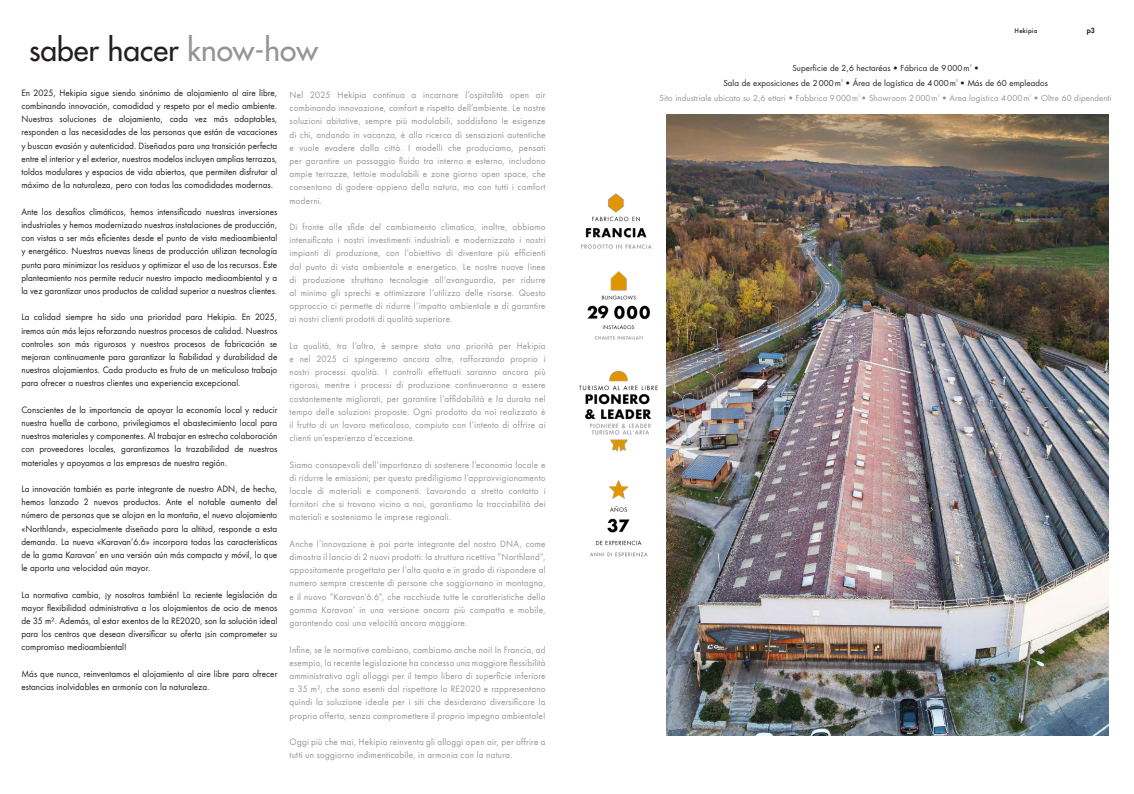
<style>
.page{position:relative;width:1134px;height:794px;background:#fff}
.page>*{position:absolute;margin:0;border:0;box-sizing:border-box;transform-origin:0 0}
.t1{font:500 30px "Futura Std";color:#231f20}
.t2{font:8.5px/13.2px "Futura ND Book";letter-spacing:.025em;color:#939598;text-align:justify;scale:.95 1}
.t3{font:8.5px/13.2px "Futura ND Book";color:#231f20;text-align:justify;scale:.95 1}
.t4{font:8px/15px "Futura Std";letter-spacing:.01em;color:#231f20;text-align:center}
.t5{font:7px "Futura T Medium";letter-spacing:.03em;color:#231f20}
.t6{font:800 7px "Futura Std";color:#231f20}
.s1{color:#939598}
</style>
<div class="page">
<img style="left:580px;top:193px;width:72px;height:56px">
<img style="left:666px;top:114px;width:442px;height:621px">
<img style="left:579px;top:370px;width:79px;height:82px">
<img style="left:587px;top:271px;width:64px;height:69px">
<img style="left:590px;top:480px;width:58px;height:77px">
<h1 class="t1" style="left:29px;top:31px;width:290px">saber hacer <span class="s1">know-how</span></h1>
<p class="t3" style="left:21px;top:86px;width:271px">En 2025, Hekipia sigue siendo sinónimo de alojamiento al aire libre, combinando innovación, comodidad y respeto por el medio ambiente.<br>Nuestras soluciones de alojamiento, cada vez más adaptables, responden a las necesidades de las personas que están de vacaciones y buscan evasión y autenticidad. Diseñados para una transición perfecta entre el interior y el exterior, nuestros modelos incluyen amplias terrazas, toldos modulares y espacios de vida abiertos, que permiten disfrutar al máximo de la naturaleza, pero con todas las comodidades modernas.</p>
<p class="t3" style="left:21px;top:205px;width:271px">Ante los desafíos climáticos, hemos intensificado nuestras inversiones industriales y hemos modernizado nuestras instalaciones de producción, con vistas a ser más eficientes desde el punto de vista medioambiental y energético. Nuestras nuevas líneas de producción utilizan tecnología punta para minimizar los residuos y optimizar el uso de los recursos. Este planteamiento nos permite reducir nuestro impacto medioambiental y a la vez garantizar unos productos de calidad superior a nuestros clientes.</p>
<p class="t3" style="left:21px;top:311px;width:271px">La calidad siempre ha sido una prioridad para Hekipia. En 2025, iremos aún más lejos reforzando nuestros procesos de calidad. Nuestros controles son más rigurosos y nuestros procesos de fabricación se mejoran continuamente para garantizar la fiabilidad y durabilidad de nuestros alojamientos. Cada producto es fruto de un meticuloso trabajo para ofrecer a nuestros clientes una experiencia excepcional.</p>
<p class="t3" style="left:21px;top:403px;width:271px">Conscientes de la importancia de apoyar la economía local y reducir nuestra huella de carbono, privilegiamos el abastecimiento local para nuestros materiales y componentes. Al trabajar en estrecha colaboración con proveedores locales, garantizamos la trazabilidad de nuestros materiales y apoyamos a las empresas de nuestra región.</p>
<p class="t3" style="left:21px;top:482px;width:271px">La innovación también es parte integrante de nuestro ADN, de hecho, hemos lanzado 2 nuevos productos. Ante el notable aumento del número de personas que se alojan en la montaña, el nuevo alojamiento «Northland», especialmente diseñado para la altitud, responde a esta demanda. La nueva «Karavan’6.6» incorpora todas las características de la gama Karavan’ en una versión aún más compacta y móvil, lo que le aporta una velocidad aún mayor.</p>
<p class="t3" style="left:21px;top:588px;width:271px">La normativa cambia, ¡y nosotros también! La reciente legislación da mayor flexibilidad administrativa a los alojamientos de ocio de menos de 35 m². Además, al estar exentos de la RE2020, son la solución ideal para los centros que desean diversificar su oferta ¡sin comprometer su compromiso medioambiental!</p>
<p class="t3" style="left:21px;top:667px;width:271px">Más que nunca, reinventamos el alojamiento al aire libre para ofrecer estancias inolvidables en armonía con la naturaleza.</p>
<p class="t2" style="left:290px;top:88px;width:271px">Nel 2025 Hekipia continua a incarnare l’ospitalità open air combinando innovazione, comfort e rispetto dell’ambiente. Le nostre soluzioni abitative, sempre più modulabili, soddisfano le esigenze di chi, andando in vacanza, è alla ricerca di sensazioni autentiche e vuole evadere dalla città. I modelli che produciamo, pensati per garantire un passaggio fluido tra interno e esterno, includono ampie terrazze, tettoie modulabili e zone giorno open space, che consentono di godere appieno della natura, ma con tutti i comfort moderni.</p>
<p class="t2" style="left:290px;top:220px;width:271px">Di fronte alle sfide del cambiamento climatico, inoltre, abbiamo intensificato i nostri investimenti industriali e modernizzato i nostri impianti di produzione, con l’obiettivo di diventare più efficienti dal punto di vista ambientale e energetico. Le nostre nuove linee di produzione sfruttano tecnologie all’avanguardia, per ridurre al minimo gli sprechi e ottimizzare l’utilizzo delle risorse. Questo approccio ci permette di ridurre l’impatto ambientale e di garantire ai nostri clienti prodotti di qualità superiore.</p>
<p class="t2" style="left:290px;top:339px;width:271px">La qualità, tra l’altro, è sempre stata una priorità per Hekipia e nel 2025 ci spingeremo ancora oltre, rafforzando proprio i nostri processi qualità. I controlli effettuati saranno ancora più rigorosi, mentre i processi di produzione continueranno a essere costantemente migliorati, per garantire l’affidabilità e la durata nel tempo delle soluzioni proposte. Ogni prodotto da noi realizzato è il frutto di un lavoro meticoloso, compiuto con l’intento di offrire ai clienti un’esperienza d’eccezione.</p>
<p class="t2" style="left:290px;top:458px;width:271px">Siamo consapevoli dell’importanza di sostenere l’economia locale e di ridurre le emissioni; per questo prediligiamo l’approvvigionamento locale di materiali e componenti. Lavorando a stretto contatto i fornitori che si trovano vicino a noi, garantiamo la tracciabilità dei materiali e sosteniamo le imprese regionali.</p>
<p class="t2" style="left:290px;top:537px;width:271px">Anche l’innovazione è poi parte integrante del nostro DNA, come dimostra il lancio di 2 nuovi prodotti: la struttura ricettiva “Northland”, appositamente progettata per l’alta quota e in grado di rispondere al numero sempre crescente di persone che soggiornano in montagna, e il nuovo “Karavan’6.6”, che racchiude tutte le caratteristiche della gamma Karavan’ in una versione ancora più compatta e mobile, garantendo così una velocità ancora maggiore.</p>
<p class="t2" style="left:290px;top:643px;width:271px">Infine, se le normative cambiano, cambiamo anche noi! In Francia, ad esempio, la recente legislazione ha concesso una maggiore flessibilità amministrativa agli alloggi per il tempo libero di superficie inferiore a 35 m², che sono esenti dal rispettare la RE2020 e rappresentano quindi la soluzione ideale per i siti che desiderano diversificare la propria offerta, senza compromettere il proprio impegno ambientale!</p>
<p class="t2" style="left:290px;top:735px;width:271px">Oggi più che mai, Hekipia reinventa gli alloggi open air, per offrire a tutti un soggiorno indimenticabile, in armonia con la natura.</p>
<p class="t5" style="left:1014px;top:26px;width:24px">Hekipia</p>
<p class="t6" style="left:1087px;top:26px;width:10px">p3</p>
<p class="t4" style="left:659px;top:61px;width:454px">Superficie de 2,6 hectaréas • Fábrica de 9000m<sup>²</sup> •<br>Sala de exposiciones de 2000m<sup>²</sup> • Área de logística de 4000m<sup>²</sup> • Más de 60 empleados<br><span class="s1">Sito industriale ubicato su 2,6 ettari • Fabbrica 9000m</span><sup>²</sup> <span class="s1">• Showroom 2000m</span><sup>²</sup> <span class="s1">• Area logistica 4000m</span><sup>²</sup> <span class="s1">• Oltre 60 dipendenti</span></p>
</div>
